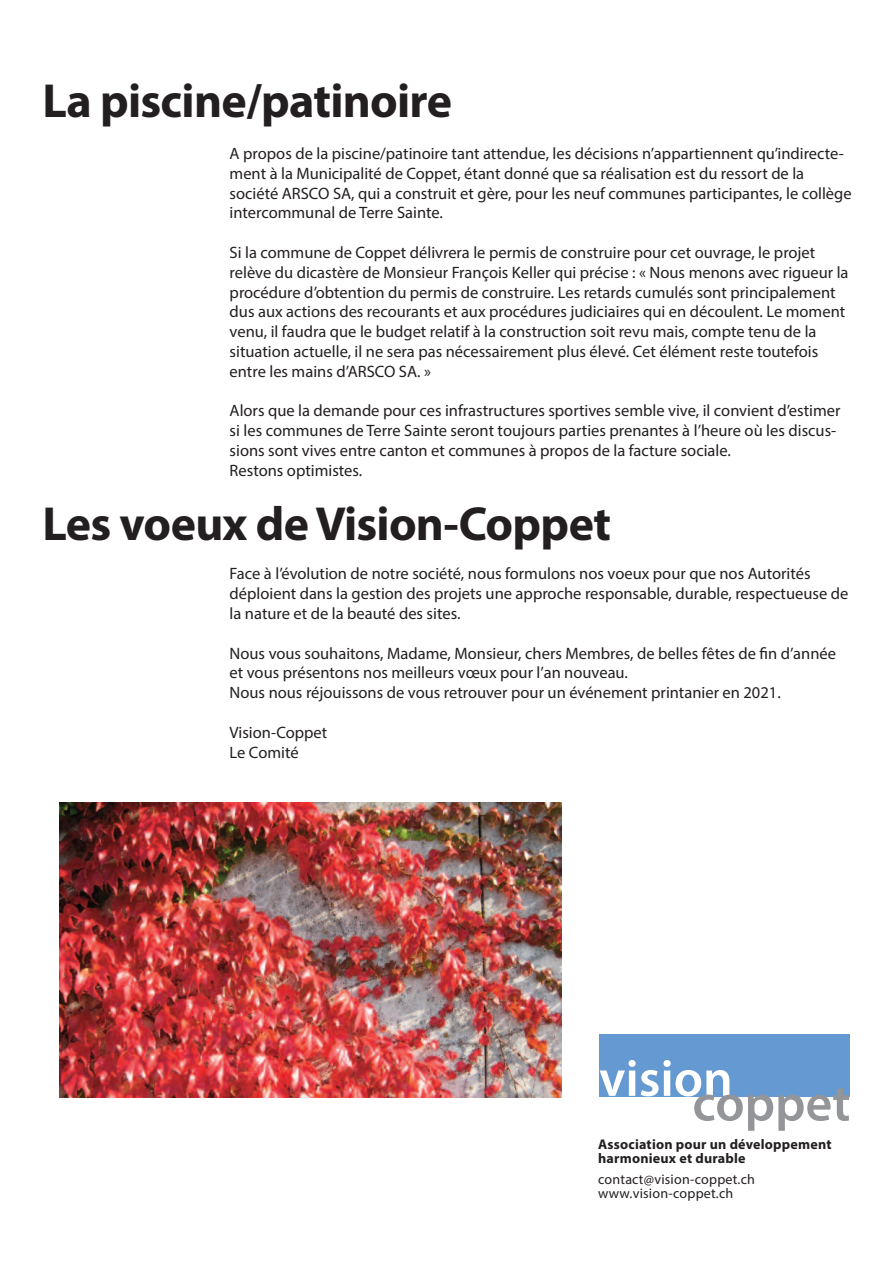
<style>
.page{position:relative;width:893px;height:1263px;background:#fff}
.page>*{position:absolute;margin:0;border:0;box-sizing:border-box;transform-origin:0 0}
.t1{font:600 52.05px "Myriad Pro";color:#fff}
.t2{font:600 52.05px "Myriad Pro";color:#939598}
.t3{font:700 48px "Myriad Pro";letter-spacing:-.015em;color:#231f20}
.t4{font:16.5px/19.8px "Myriad Pro";color:#231f20}
.t5{font:700 14.1px/14.1px "Myriad Pro";letter-spacing:.015em;color:#231f20}
.t6{font:14.1px/14.1px "Myriad Pro";letter-spacing:.015em;color:#231f20}
</style>
<div class="page">
<div style="left:599px;top:1034px;width:251px;height:62px;background:#6599d1"></div>
<img style="left:60px;top:802px;width:502px;height:295px">
<h2 class="t3" style="left:43px;top:83px;width:411px">La piscine/patinoire</h2>
<p class="t4" style="left:230px;top:145px;width:623px">A propos de la piscine/patinoire tant attendue, les décisions n’appartiennent qu’indirecte&shy;ment à la Municipalité de Coppet, étant donné que sa réalisation est du ressort de la société ARSCO SA, qui a construit et gère, pour les neuf communes participantes, le collège intercommunal de Terre Sainte.</p>
<p class="t4" style="left:230px;top:244px;width:620px">Si la commune de Coppet délivrera le permis de construire pour cet ouvrage, le projet relève du dicastère de Monsieur François Keller qui précise : « Nous menons avec rigueur la procédure d’obtention du permis de construire. Les retards cumulés sont principalement dus aux actions des recourants et aux procédures judiciaires qui en découlent. Le moment venu, il faudra que le budget relatif à la construction soit revu mais, compte tenu de la situation actuelle, il ne sera pas nécessairement plus élevé. Cet élément reste toutefois entre les mains d’ARSCO SA. »</p>
<p class="t4" style="left:230px;top:402px;width:612px">Alors que la demande pour ces infrastructures sportives semble vive, il convient d’estimer si les communes de Terre Sainte seront toujours parties prenantes à l’heure où les discus&shy;sions sont vives entre canton et communes à propos de la facture sociale.<br>Restons optimistes.</p>
<h2 class="t3" style="left:43px;top:506px;width:570px">Les voeux deVision-Coppet</h2>
<p class="t4" style="left:230px;top:565px;width:620px">Face à l’évolution de notre société, nous formulons nos voeux pour que nos Autorités déploient dans la gestion des projets une approche responsable, durable, respectueuse de la nature et de la beauté des sites.</p>
<p class="t4" style="left:230px;top:644px;width:608px">Nous vous souhaitons, Madame, Monsieur, chers Membres, de belles fêtes de fin d’année et vous présentons nos meilleurs vœux pour l’an nouveau.<br>Nous nous réjouissons de vous retrouver pour un événement printanier en 2021.</p>
<p class="t4" style="left:230px;top:724px;width:99px">Vision-Coppet<br>Le Comité</p>
<h1 class="t1" style="left:599px;top:1059px;width:135px">vision</h1>
<h1 class="t2" style="left:692px;top:1083px;width:160px">coppet</h1>
<p class="t5" style="left:598px;top:1138px;width:235px">Association pour un développement harmonieux et durable</p>
<p class="t6" style="left:598px;top:1173px;width:158px">contact@vision-coppet.ch www.vision-coppet.ch</p>
</div>
